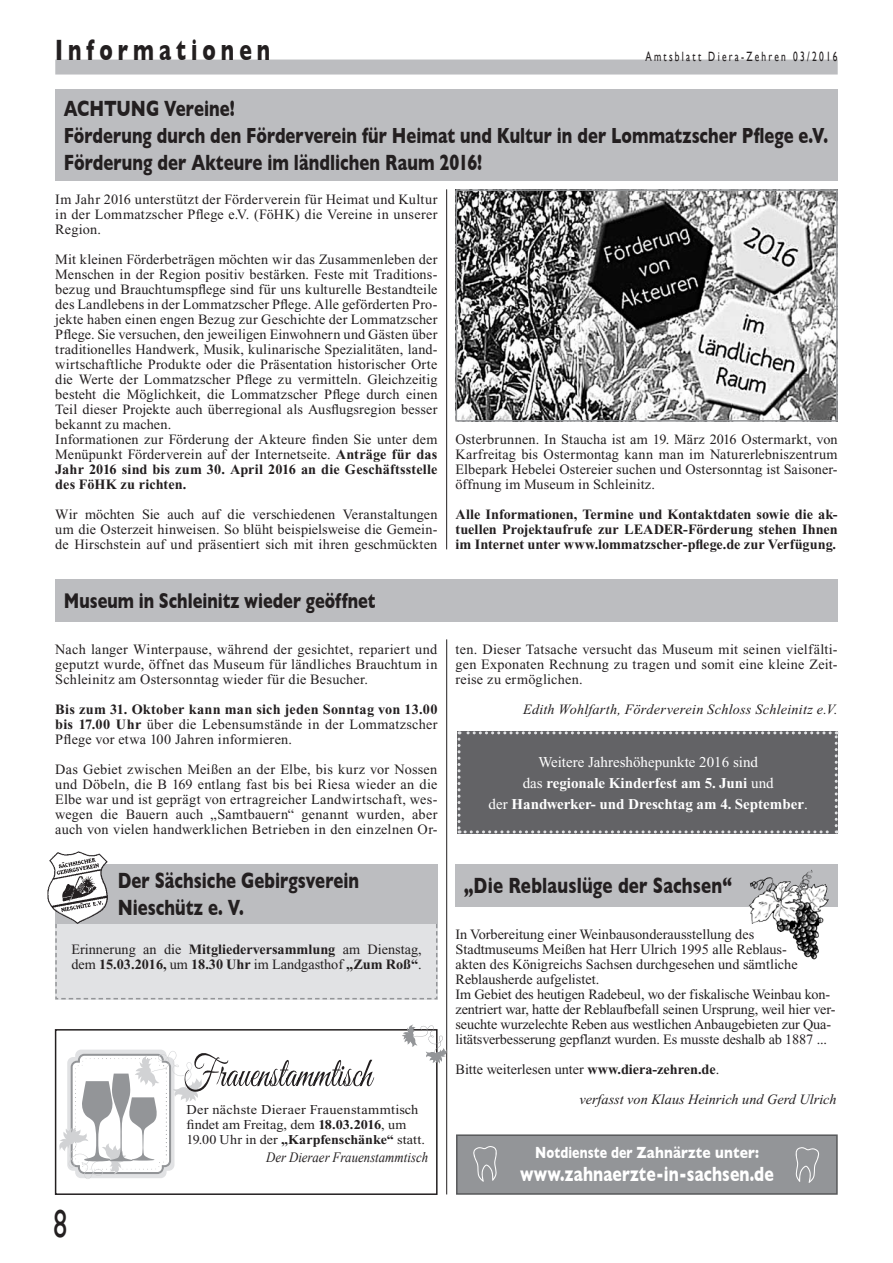
<style>
.page{position:relative;width:893px;height:1263px;background:#fff}
.page>*{position:absolute;margin:0;border:0;box-sizing:border-box;transform-origin:0 0}
.t1{font:39px "Gill Sans";color:#231f20;scale:.7 1}
.t2{font:700 30px "Gill Sans";letter-spacing:.24em;color:#231f20;scale:.7 1}
.t3{font:700 22.5px/27px "Gill Sans";letter-spacing:.005em;color:#231f20;scale:.74 1}
.t4{font:700 22.5px "Gill Sans";letter-spacing:.005em;color:#231f20;scale:.75 1}
.t5{font:700 22.35px "Gill Sans";letter-spacing:.005em;color:#231f20;scale:.74 1}
.t6{font:700 21.75px "Gill Sans";color:#231f20;scale:.75 1}
.t7{font:700 21px "Gill Sans";letter-spacing:.01em;color:#fff;scale:.75 1}
.t8{font:700 16.5px "Gill Sans";letter-spacing:.01em;color:#fff;scale:.75 1}
.t9{font:700 15px/21px "Times New Roman";color:#fff;text-align:center}
.t10{font:14.25px/15px "Times New Roman";letter-spacing:.005em;color:#231f20;text-align:justify}
.t11{font:700 14.25px/15px "Times New Roman";color:#231f20;text-align:justify}
.t12{font:italic 14.25px/30px "Times New Roman";letter-spacing:.005em;color:#231f20}
.t13{font:italic 14.25px "Times New Roman";color:#231f20;scale:.9 1}
.t14{font:13.5px/15px "Times New Roman";letter-spacing:.015em;color:#231f20;scale:1.06 1}
.t15{font:13.5px "Gill Sans";letter-spacing:.24em;color:#231f20;scale:.7 1}
.s1{font-weight:700}
.s2{font-weight:400}
.s3{font-style:normal}
.s4{font-weight:700;font-style:normal}
</style>
<div class="page">
<div style="left:55px;top:60px;width:783px;height:15px;background:#bcbdc0"></div>
<div style="left:55px;top:579px;width:783px;height:43px;background:#bcbdc0"></div>
<hr style="left:446px;top:639px;width:1px;height:555px;background:#231f20">
<div style="left:455px;top:864px;width:383px;height:43px;background:#bcbdc0"></div>
<img style="left:748px;top:869px;width:81px;height:91px">
<div style="left:456px;top:1134px;width:382px;height:61px;background:#939598;border:2px solid #57585a"></div>
<svg style="left:473px;top:1146px;width:24px;height:36px"></svg>
<svg style="left:795px;top:1147px;width:24px;height:36px"></svg>
<div style="left:458px;top:731px;width:380px;height:102px;background:#636366"></div>
<hr style="left:446px;top:189px;width:1px;height:360px;background:#231f20">
<div style="left:55px;top:89px;width:783px;height:92px;background:#bcbdc0"></div>
<img style="left:458px;top:192px;width:377px;height:227px">
<div style="left:455px;top:189px;width:383px;height:233px;border:2px solid #939598"></div>
<div style="left:55px;top:1029px;width:383px;height:166px;border:2px solid #231f20"></div>
<svg style="left:402px;top:1024px;width:46px;height:39px"></svg>
<svg style="left:57px;top:1049px;width:317px;height:130px"></svg>
<svg style="left:55px;top:864px;width:383px;height:136px;background:#d1d2d4"></svg>
<img style="left:47px;top:851px;width:61px;height:73px">
<h2 class="t2" style="left:55px;top:32px;width:309px">Informationen</h2>
<p class="t15" style="left:645px;top:49px;width:276px">Amtsblatt Diera-Zehren 03/2016</p>
<h3 class="t3" style="left:64px;top:94px;width:233px">ACHTUNG Vereine!</h3>
<h3 class="t5" style="left:64px;top:122px;width:1034px">Förderung durch den Förderverein für Heimat und Kultur in der Lommatzscher Pflege e.V.</h3>
<h3 class="t3" style="left:64px;top:148px;width:567px">Förderung der Akteure im ländlichen Raum 2016!</h3>
<p class="t10" style="left:55px;top:192px;width:384px">Im Jahr 2016 unterstützt der Förderverein für Heimat und Kultur in der Lommatzscher Pflege e.V. (FöHK) die Vereine in unserer Region.</p>
<p class="t10" style="left:55px;top:252px;width:384px;text-align:left">Mit kleinen Förderbeträgen möchten wir das Zusammenleben der Menschen in der Region positiv bestärken. Feste mit Traditions&shy;bezug und Brauchtumspflege sind für uns kulturelle Bestandteile des Landlebens in der Lommatzscher Pflege. Alle geförderten Pro&shy;jekte haben einen engen Bezug zur Geschichte der Lommatzscher Pflege. Sie versuchen, den jeweiligen Einwohnern und Gästen über traditionelles Handwerk, Musik, kulinarische Spezialitäten, land&shy;wirtschaftliche Produkte oder die Präsentation historischer Orte die Werte der Lommatzscher Pflege zu vermitteln. Gleichzeitig besteht die Möglichkeit, die Lommatzscher Pflege durch einen Teil dieser Projekte auch überregional als Ausflugsregion besser bekannt zu machen.<br>Informationen zur Förderung der Akteure finden Sie unter dem Menüpunkt Förderverein auf der Internetseite. <span class="s1">Anträge für das Jahr 2016 sind bis zum 30. April 2016 an die Geschäftsstelle des FöHK zu richten.</span></p>
<p class="t10" style="left:55px;top:507px;width:384px">Wir möchten Sie auch auf die verschiedenen Veranstaltungen um die Osterzeit hinweisen. So blüht beispielsweise die Gemein&shy;de Hirschstein auf und präsentiert sich mit ihren geschmückten</p>
<h3 class="t6" style="left:64px;top:588px;width:417px">Museum in Schleinitz wieder geöffnet</h3>
<p class="t10" style="left:55px;top:642px;width:384px">Nach langer Winterpause, während der gesichtet, repariert und geputzt wurde, öffnet das Museum für ländliches Brauchtum in Schleinitz am Ostersonntag wieder für die Besucher.</p>
<p class="t10" style="left:55px;top:702px;width:384px"><span class="s1">Bis zum 31. Oktober kann man sich jeden Sonntag von 13.00 bis 17.00 Uhr</span> über die Lebensumstände in der Lommatzscher Pflege vor etwa 100 Jahren informieren.</p>
<p class="t10" style="left:55px;top:762px;width:384px">Das Gebiet zwischen Meißen an der Elbe, bis kurz vor Nossen und Döbeln, die B 169 entlang fast bis bei Riesa wieder an die Elbe war und ist geprägt von ertragreicher Landwirtschaft, wes&shy;wegen die Bauern auch „Samtbauern“ genannt wurden, aber auch von vielen handwerklichen Betrieben in den einzelnen Or-</p>
<h3 class="t3" style="left:118px;top:867px;width:328px">Der Sächsiche Gebirgsverein<br>Nieschütz e. V.</h3>
<p class="t11" style="left:71px;top:942px;width:352px"><span class="s2">Erinnerung an die</span> Mitgliederversammlung <span class="s2">am Dienstag, dem</span> 15.03.2016, <span class="s2">um</span> 18.30 Uhr <span class="s2">im Landgasthof</span> „Zum Roß“<span class="s2">.</span></p>
<h1 class="t1" style="left:53px;top:1201px;width:21px">8</h1>
<p class="t14" style="left:186px;top:1102px;width:227px">Der nächste Dieraer Frauenstammtisch findet am Freitag, dem <span class="s1">18.03.2016</span>, um<br>19.00 Uhr in der <span class="s1">„Karpfenschänke“</span> statt.</p>
<p class="t13" style="left:266px;top:1147px;width:181px">Der Dieraer Frauenstammtisch</p>
<p class="t10" style="left:455px;top:432px;width:384px">Osterbrunnen. In Staucha ist am 19. März 2016 Ostermarkt, von Karfreitag bis Ostermontag kann man im Naturerlebniszentrum Elbepark Hebelei Ostereier suchen und Ostersonntag ist Saisoner&shy;öffnung im Museum in Schleinitz.</p>
<p class="t11" style="left:455px;top:507px;width:384px">Alle Informationen, Termine und Kontaktdaten sowie die ak&shy;tuellen Projektaufrufe zur LEADER-Förderung stehen Ihnen im Internet unter www.lommatzscher-pflege.de zur Verfügung.</p>
<p class="t10" style="left:455px;top:642px;width:384px">ten. Dieser Tatsache versucht das Museum mit seinen vielfälti&shy;gen Exponaten Rechnung zu tragen und somit eine kleine Zeit&shy;reise zu ermöglichen.</p>
<p class="t12" style="left:523px;top:695px;width:316px">Edith Wohlfarth, Förderverein Schloss Schleinitz e.V.</p>
<p class="t9" style="left:489px;top:751px;width:321px"><span class="s2">Weitere Jahreshöhepunkte 2016 sind<br>das</span> regionale Kinderfest am 5. Juni <span class="s2">und<br>der</span> Handwerker- und Dreschtag am 4. September<span class="s2">.</span></p>
<h3 class="t4" style="left:464px;top:873px;width:359px">„Die Reblauslüge der Sachsen“</h3>
<p class="t10" style="left:455px;top:927px;width:382px;text-align:left">In Vorbereitung einer Weinbausonderausstellung des Stadtmuseums Meißen hat Herr Ulrich 1995 alle Reblaus-<br>akten des Königreichs Sachsen durchgesehen und sämtliche Reblausherde aufgelistet.<br>Im Gebiet des heutigen Radebeul, wo der fiskalische Weinbau kon&shy;zentriert war, hatte der Reblaufbefall seinen Ursprung, weil hier ver&shy;seuchte wurzelechte Reben aus westlichen Anbaugebieten zur Qua&shy;litätsverbesserung gepflanzt wurden. Es musste deshalb ab 1887 ...</p>
<p class="t12" style="left:579px;top:1055px;width:259px;text-indent:-124px"><span class="s3">Bitte weiterlesen unter</span> <span class="s4">www.diera-zehren.de</span><span class="s3">.<br></span>verfasst von Klaus Heinrich und Gerd Ulrich</p>
<p class="t8" style="left:535px;top:1143px;width:300px">Notdienste der Zahnärzte unter:</p>
<h3 class="t7" style="left:520px;top:1161px;width:340px">www.zahnaerzte-in-sachsen.de</h3>
</div>
